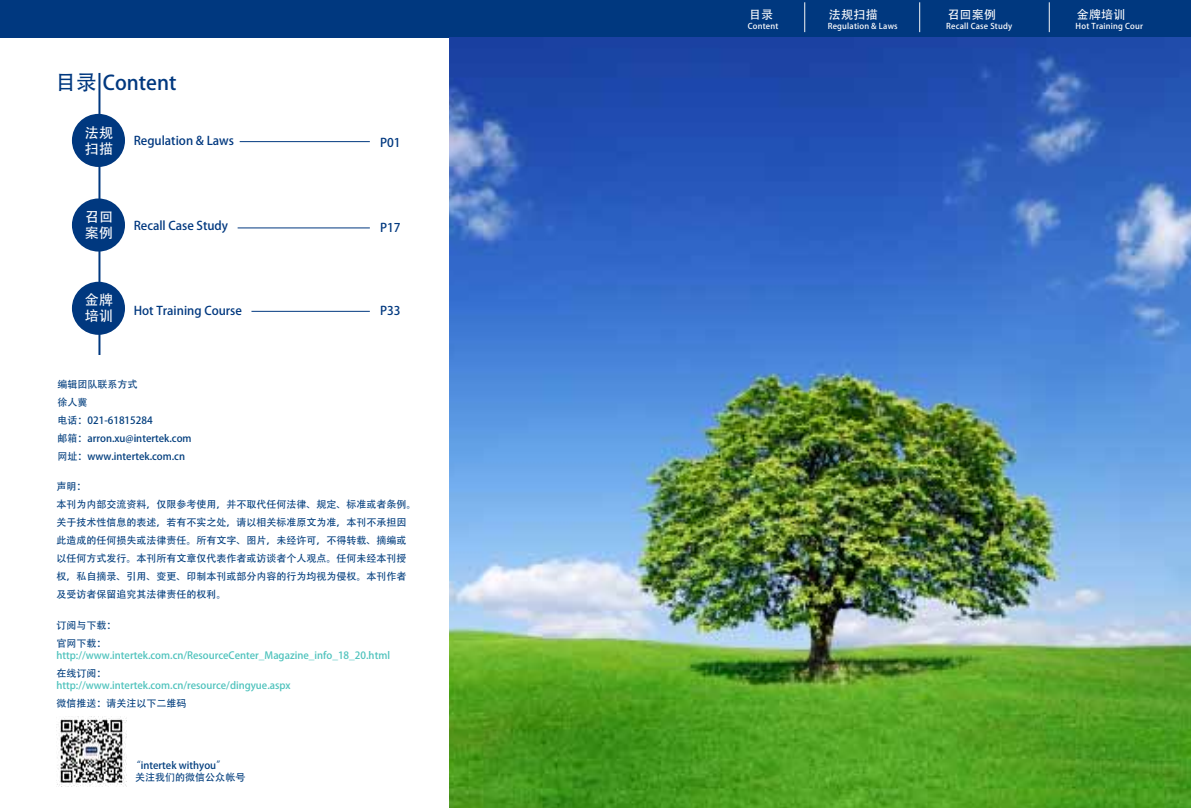
<style>
.page{position:relative;width:1191px;height:808px;background:#fff}
.page>*{position:absolute;margin:0;border:0;box-sizing:border-box;transform-origin:0 0}
.t1{font:20px "FZLTCHK GBK1 0 G Bpc EUC H";color:#00387f}
.t2{font:14px/16px "FZLTZCHK GBK1 0 G Bpc EUC H";letter-spacing:.025em;color:#fff}
.t3{font:12px "FZLTCHK GBK1 0 G Bpc EUC H";color:#00387f}
.t4{font:12px "FZLTZCHK GBK1 0 G Bpc EUC H";letter-spacing:.025em;color:#fff}
.t5{font:10px/18px "FZLTZCHK GBK1 0 G Bpc EUC H";color:#003d7d}
.t6{font:10px/18px "FZLTZCHK GBK1 0 G Bpc EUC H";color:#4dc2bc}
.t7{font:8px "FZLTZCHK GBK1 0 G Bpc EUC H";letter-spacing:.025em;color:#fff}
.s1{font-family:"FZLTZCHK GBK1 0 G Bpc EUC H";font-size:21px}
.s2{color:#003d7d}
</style>
<div class="page">
<hr style="left:240px;top:141px;width:130px;height:1px;background:#00387f">
<hr style="left:251px;top:311px;width:119px;height:1px;background:#00387f">
<hr style="left:238px;top:227px;width:132px;height:1px;background:#00387f">
<img style="left:56px;top:716px;width:71px;height:70px">
<hr style="left:98px;top:73px;width:2px;height:282px;background:#00387f">
<div style="left:72px;top:114px;width:53px;height:53px;background:#00387f;border-radius:50%"></div>
<div style="left:72px;top:198px;width:53px;height:54px;background:#00387f;border-radius:50%"></div>
<div style="left:72px;top:282px;width:53px;height:53px;background:#00387f;border-radius:50%"></div>
<div style="left:0;top:0;width:1190px;height:37px;background:#00387f"></div>
<img style="left:450px;top:37px;width:741px;height:771px">
<hr style="left:804px;top:2px;width:1px;height:30px;background:#f5f6f6">
<hr style="left:919px;top:2px;width:1px;height:30px;background:#f5f6f6">
<hr style="left:1048px;top:2px;width:1px;height:30px;background:#f5f6f6">
<p class="t1" style="left:55px;top:71px;width:123px"><span class="s1">目录</span> Content</p>
<p class="t2" style="left:85px;top:125px;width:30px">法规扫描</p>
<p class="t3" style="left:134px;top:133px;width:102px">Regulation &amp; Laws</p>
<p class="t2" style="left:85px;top:209px;width:30px">召回案例</p>
<p class="t3" style="left:134px;top:218px;width:96px">Recall Case Study</p>
<p class="t2" style="left:85px;top:292px;width:30px">金牌培训</p>
<p class="t3" style="left:134px;top:303px;width:110px">Hot Training Course</p>
<p class="t3" style="left:380px;top:135px;width:22px">P01</p>
<p class="t3" style="left:380px;top:220px;width:22px">P17</p>
<p class="t3" style="left:380px;top:303px;width:22px">P33</p>
<p class="t5" style="left:57px;top:376px;width:136px">编辑团队联系方式<br>徐人冀<br>电话：021-61815284<br>邮箱：arron.xu@intertek.com网址：www.intertek.com.cn</p>
<p class="t5" style="left:56px;top:478px;width:361px">声明：<br>本刊为内部交流资料，仅限参考使用，并不取代任何法律、规定、标准或者条例。关于技术性信息的表述，若有不实之处，请以相关标准原文为准，本刊不承担因此造成的任何损失或法律责任。所有文字、图片，未经许可，不得转载、摘编或以任何方式发行。本刊所有文章仅代表作者或访谈者个人观点。任何未经本刊授权，私自摘录、引用、变更、印制本刊或部分内容的行为均视为侵权。本刊作者及受访者保留追究其法律责任的权利。</p>
<p class="t5" style="left:56px;top:617px;width:61px">订阅与下载：官网下载：</p>
<p class="t6" style="left:56px;top:647px;width:335px">http://www.intertek.com.cn/ResourceCenter_Magazine_info_18_20.html<span class="s2">在线订阅：</span></p>
<p class="t6" style="left:56px;top:677px;width:236px">http://www.intertek.com.cn/resource/dingyue.aspx<span class="s2">微信推送：请关注以下二维码</span></p>
<p class="t5" style="left:135px;top:759px;width:111px;line-height:12px;text-indent:-4px">“intertek withyou”<br>关注我们的微信公众帐号</p>
<p class="t4" style="left:749px;top:7px;width:26px">目录</p>
<p class="t7" style="left:747px;top:22px;width:32px">Content</p>
<p class="t4" style="left:829px;top:7px;width:50px">法规扫描</p>
<p class="t7" style="left:827px;top:22px;width:71px">Regulation &amp; Laws</p>
<p class="t4" style="left:947px;top:7px;width:50px">召回案例</p>
<p class="t7" style="left:946px;top:22px;width:67px">Recall Case Study</p>
<p class="t4" style="left:1076px;top:7px;width:50px">金牌培训</p>
<p class="t7" style="left:1075px;top:22px;width:69px">Hot Training Cour</p>
</div>
